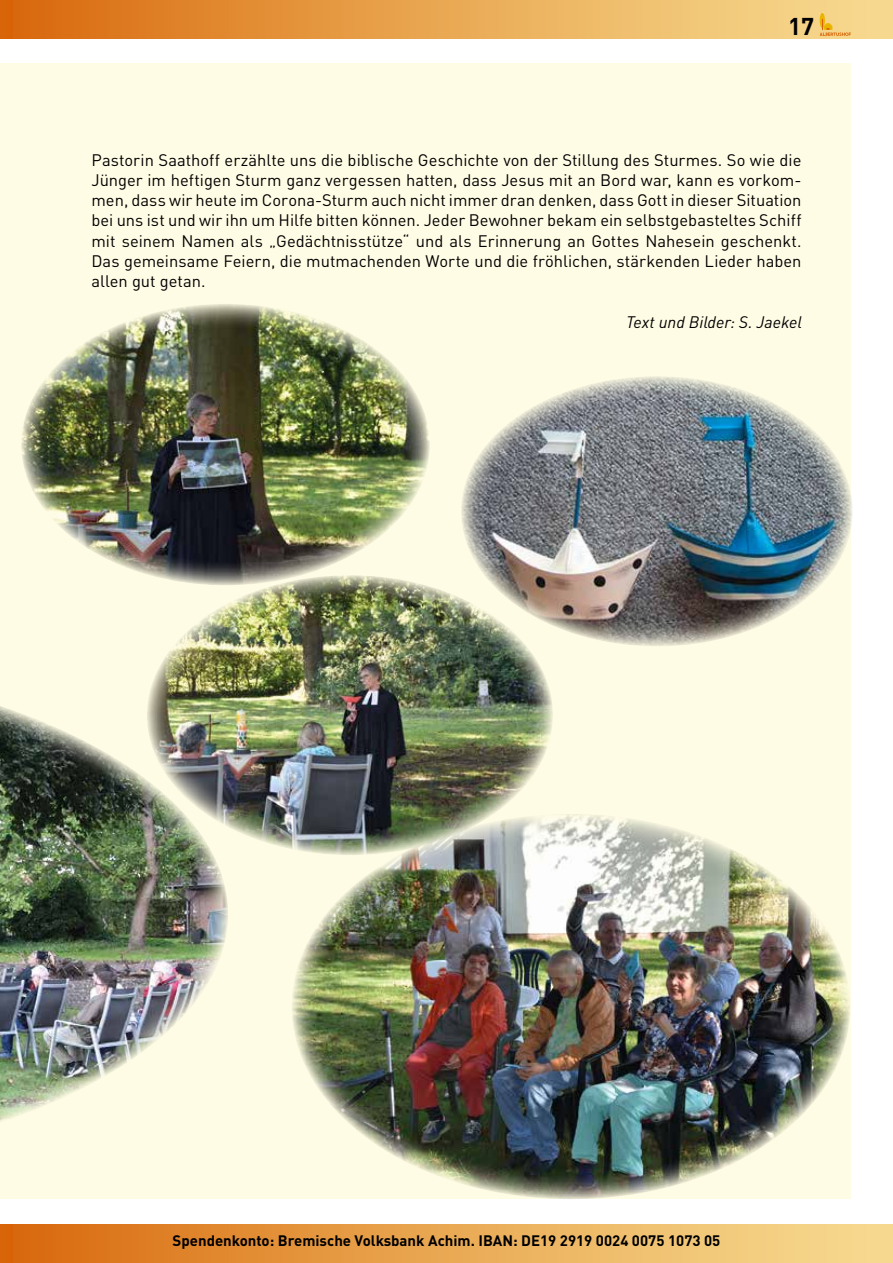
<style>
.page{position:relative;width:893px;height:1263px;background:#fff}
.page>*{position:absolute;margin:0;border:0;box-sizing:border-box;transform-origin:0 0}
.t1{font:700 24px "DIN Pro";color:#000}
.t2{font:16.5px/20.2px "DIN Pro";color:#000;text-align:justify}
.t3{font:italic 16.5px "DIN Pro";color:#000}
.t4{font:700 15px "DIN Pro";color:#000}
</style>
<div class="page">
<div style="left:0;top:1225px;width:893px;height:38px;background:linear-gradient(to right,#d96b0e,#f8e196)"></div>
<div style="left:0;top:0;width:893px;height:38px;background:linear-gradient(to right,#d96b0e,#f8e196)"></div>
<svg style="left:820px;top:13px;width:31px;height:23px"></svg>
<div style="left:0;top:1225px;width:13px;height:38px;background:#d86407"></div>
<div style="left:0;top:0;width:13px;height:38px;background:#d86407"></div>
<div style="left:0;top:64px;width:850px;height:1135px;background:#fffce5"></div>
<img style="left:0;top:706px;width:228px;height:415px">
<img style="left:147px;top:585px;width:406px;height:270px">
<img style="left:291px;top:814px;width:559px;height:385px">
<img style="left:21px;top:304px;width:409px;height:281px">
<img style="left:461px;top:376px;width:392px;height:270px">
<svg style="left:805px;top:14px;width:8px;height:7px"></svg>
<h1 class="t1" style="left:788px;top:6px;width:28px">17</h1>
<p class="t2" style="left:91px;top:148px;width:712px">Pastorin Saathoff erzählte uns die biblische Geschichte von der Stillung des Sturmes. So wie die Jünger im heftigen Sturm ganz vergessen hatten, dass Jesus mit an Bord war, kann es vorkom&shy;men, dass wir heute im Corona-Sturm auch nicht immer dran denken, dass Gott in dieser Situation bei uns ist und wir ihn um Hilfe bitten können. Jeder Bewohner bekam ein selbstgebasteltes Schiff mit seinem Namen als „Gedächtnisstütze“ und als Erinnerung an Gottes Nahesein geschenkt.<br>Das gemeinsame Feiern, die mutmachenden Worte und die fröhlichen, stärkenden Lieder haben allen gut getan.</p>
<p class="t3" style="left:626px;top:309px;width:177px">Text und Bilder: S. Jaekel</p>
<p class="t4" style="left:173px;top:1228px;width:549px">Spendenkonto: Bremische Volksbank Achim. IBAN: DE19 2919 0024 0075 1073 05</p>
</div>
